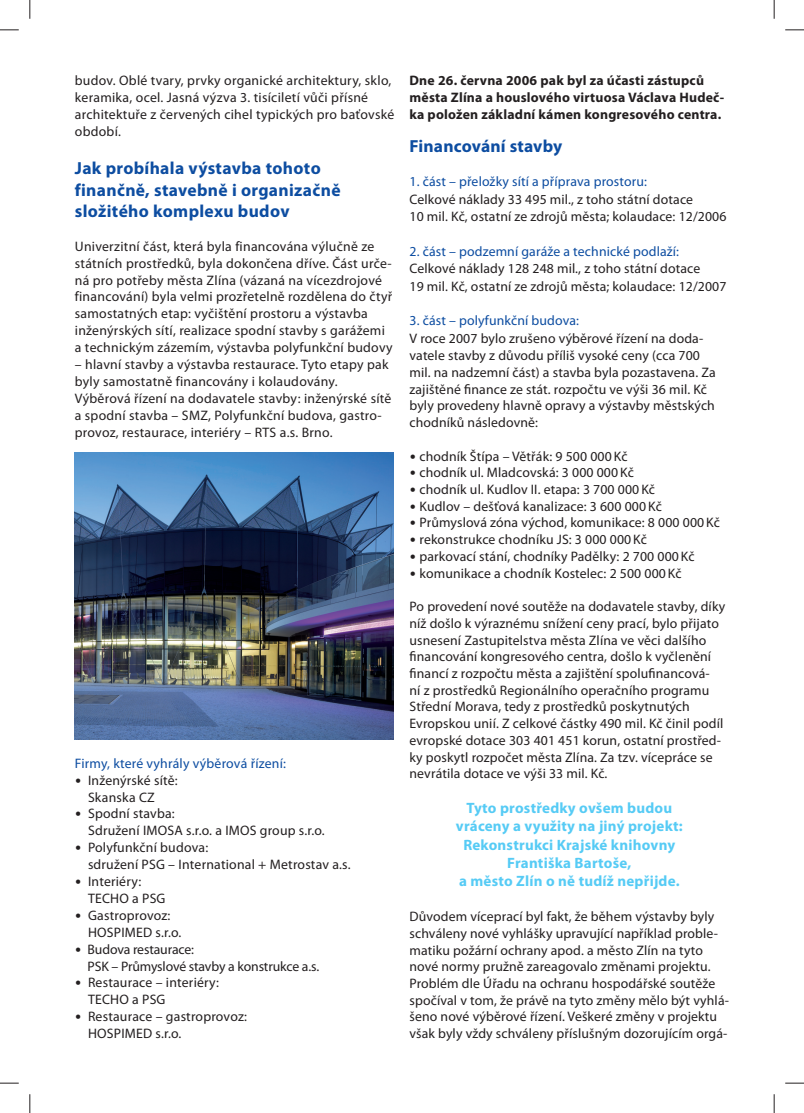
<style>
.page{position:relative;width:804px;height:1113px;background:#fff}
.page>*{position:absolute;margin:0;border:0;box-sizing:border-box;transform-origin:0 0}
.t1{font:700 17.5px/21.4px "Myriad Pro";letter-spacing:.02em;color:#0d4da1}
.t2{font:700 15px/18.2px "Myriad Pro";letter-spacing:.015em;color:#56cbf5;text-align:center}
.t3{font:13.75px/16.9px "Myriad Pro";letter-spacing:.01em;color:#231f20}
.t4{font:13.75px "Myriad Pro";letter-spacing:.01em;color:#0d4da1}
.t5{font:700 13.75px/16.8px "Myriad Pro";letter-spacing:.015em;color:#231f20}
.t6{font:13.75px/16.9px "Myriad Pro";letter-spacing:-.01em;color:#231f20}
.s1{font-family:"Calibri"}
</style>
<div class="page">
<img style="left:75px;top:452px;width:319px;height:287px">
<svg style="left:0;top:29px;width:19px;height:2px"></svg>
<svg style="left:785px;top:29px;width:19px;height:2px"></svg>
<svg style="left:0;top:1082px;width:19px;height:1px"></svg>
<svg style="left:785px;top:1082px;width:19px;height:1px"></svg>
<svg style="left:29px;top:0;width:2px;height:19px"></svg>
<svg style="left:29px;top:1094px;width:2px;height:18px"></svg>
<svg style="left:773px;top:0;width:2px;height:19px"></svg>
<svg style="left:773px;top:1094px;width:2px;height:18px"></svg>
<p class="t3" style="left:75px;top:73px;width:321px">budov. Oblé tvary, prvky organické architektury, sklo, keramika, ocel. Jasná výzva 3. tisíciletí vůči přísné architektuře z červených cihel typických pro baťovské období.</p>
<p class="t1" style="left:75px;top:159px;width:267px">Jak probíhala výstavba tohoto finančně, stavebně i organizačně složitého komplexu budov</p>
<p class="t3" style="left:75px;top:239px;width:319px">Univerzitní část, která byla financována výlučně ze státních prostředků, byla dokončena dříve. Část urče&shy;ná pro potřeby města Zlína (vázaná na vícezdrojové financování) byla velmi prozřetelně rozdělena do čtyř samostatných etap: vyčištění prostoru a výstavba inženýrských sítí, realizace spodní stavby s garážemi a technickým zázemím, výstavba polyfunkční budovy</p>
<p class="t3" style="left:75px;top:357px;width:318px">– hlavní stavby a výstavba restaurace. Tyto etapy pak byly samostatně financovány i kolaudovány.<br>Výběrová řízení na dodavatele stavby: inženýrské sítě a spodní stavba – SMZ, Polyfunkční budova, gastro&shy;provoz, restaurace, interiéry – RTS a.s. Brno.</p>
<p class="t4" style="left:75px;top:757px;width:213px">Firmy, které vyhrály výběrová řízení:</p>
<p class="t3" style="left:88px;top:772px;width:91px;text-indent:-13px"><span class="s1">•</span> Inženýrské sítě:<br>Skanska CZ</p>
<p class="t3" style="left:88px;top:806px;width:238px;text-indent:-13px"><span class="s1">•</span> Spodní stavba:<br>Sdružení IMOSA s.r.o. a IMOS group s.r.o.</p>
<p class="t3" style="left:88px;top:839px;width:264px;text-indent:-13px"><span class="s1">•</span> Polyfunkční budova:<br>sdružení PSG – International + Metrostav a.s.</p>
<p class="t3" style="left:88px;top:873px;width:79px;text-indent:-13px"><span class="s1">•</span> Interiéry:<br>TECHO a PSG</p>
<p class="t3" style="left:88px;top:907px;width:95px;text-indent:-13px"><span class="s1">•</span> Gastroprovoz:<br>HOSPIMED s.r.o.</p>
<p class="t6" style="left:88px;top:941px;width:233px;text-indent:-13px"><span class="s1">•</span> Budova restaurace:<br>PSK – Průmyslové stavby a konstrukce a.s.</p>
<p class="t3" style="left:88px;top:975px;width:133px;text-indent:-13px"><span class="s1">•</span> Restaurace – interiéry:<br>TECHO a PSG</p>
<p class="t3" style="left:88px;top:1008px;width:160px;text-indent:-13px"><span class="s1">•</span> Restaurace – gastroprovoz:<br>HOSPIMED s.r.o.</p>
<p class="t5" style="left:409px;top:73px;width:316px">Dne 26. června 2006 pak byl za účasti zástupců města Zlína a houslového virtuosa Václava Hudeč&shy;ka položen základní kámen kongresového centra.</p>
<p class="t1" style="left:409px;top:137px;width:154px">Financování stavby</p>
<p class="t4" style="left:409px;top:176px;width:239px">1. část – přeložky sítí a příprava prostoru:</p>
<p class="t3" style="left:409px;top:191px;width:318px;line-height:17.4px">Celkové náklady 33 495 mil., z toho státní dotace<br>10 mil. Kč, ostatní ze zdrojů města; kolaudace: 12/2006</p>
<p class="t4" style="left:409px;top:246px;width:271px">2. část – podzemní garáže a technické podlaží:</p>
<p class="t3" style="left:409px;top:261px;width:318px;line-height:17.4px">Celkové náklady 128 248 mil., z toho státní dotace<br>19 mil. Kč, ostatní ze zdrojů města; kolaudace: 12/2007</p>
<p class="t4" style="left:409px;top:315px;width:171px">3. část – polyfunkční budova:</p>
<p class="t3" style="left:409px;top:331px;width:308px">V roce 2007 bylo zrušeno výběrové řízení na doda&shy;vatele stavby z důvodu příliš vysoké ceny (cca 700 mil. na nadzemní část) a stavba byla pozastavena. Za zajištěné finance ze stát. rozpočtu ve výši 36 mil. Kč byly provedeny hlavně opravy a výstavby městských chodníků následovně:</p>
<p class="t3" style="left:409px;top:448px;width:219px"><span class="s1">•</span> chodník Štípa – Větřák: 9 500 000 Kč</p>
<p class="t3" style="left:409px;top:465px;width:226px"><span class="s1">•</span> chodník ul. Mladcovská: 3 000 000 Kč</p>
<p class="t3" style="left:409px;top:482px;width:247px"><span class="s1">•</span> chodník ul. Kudlov II. etapa: 3 700 000 Kč</p>
<p class="t3" style="left:409px;top:498px;width:254px"><span class="s1">•</span> Kudlov – dešťová kanalizace: 3 600 000 Kč</p>
<p class="t3" style="left:409px;top:515px;width:312px"><span class="s1">•</span> Průmyslová zóna východ, komunikace: 8 000 000 Kč</p>
<p class="t3" style="left:409px;top:532px;width:239px"><span class="s1">•</span> rekonstrukce chodníku JS: 3 000 000 Kč</p>
<p class="t3" style="left:409px;top:548px;width:287px"><span class="s1">•</span> parkovací stání, chodníky Padělky: 2 700 000 Kč</p>
<p class="t3" style="left:409px;top:565px;width:274px"><span class="s1">•</span> komunikace a chodník Kostelec: 2 500 000 Kč</p>
<p class="t3" style="left:409px;top:599px;width:317px">Po provedení nové soutěže na dodavatele stavby, díky níž došlo k výraznému snížení ceny prací, bylo přijato usnesení Zastupitelstva města Zlína ve věci dalšího financování kongresového centra, došlo k vyčlenění financí z rozpočtu města a zajištění spolufinancová-<br>ní z prostředků Regionálního operačního programu Střední Morava, tedy z prostředků poskytnutých Evropskou unií. Z celkové částky 490 mil. Kč činil podíl evropské dotace 303 401 451 korun, ostatní prostřed&shy;ky poskytl rozpočet města Zlína. Za tzv. vícepráce se nevrátila dotace ve výši 33 mil. Kč.</p>
<p class="t2" style="left:456px;top:800px;width:228px">Tyto prostředky ovšem budou vráceny a využity na jiný projekt:<br>Rekonstrukci Krajské knihovny<br>Františka Bartoše,<br>a město Zlín o ně tudíž nepřijde.</p>
<p class="t3" style="left:409px;top:908px;width:321px">Důvodem víceprací byl fakt, že během výstavby byly schváleny nové vyhlášky upravující například proble&shy;matiku požární ochrany apod. a město Zlín na tyto nové normy pružně zareagovalo změnami projektu.<br>Problém dle Úřadu na ochranu hospodářské soutěže spočíval v tom, že právě na tyto změny mělo být vyhlá&shy;šeno nové výběrové řízení. Veškeré změny v projektu však byly vždy schváleny příslušným dozorujícím orgá-</p>
</div>
